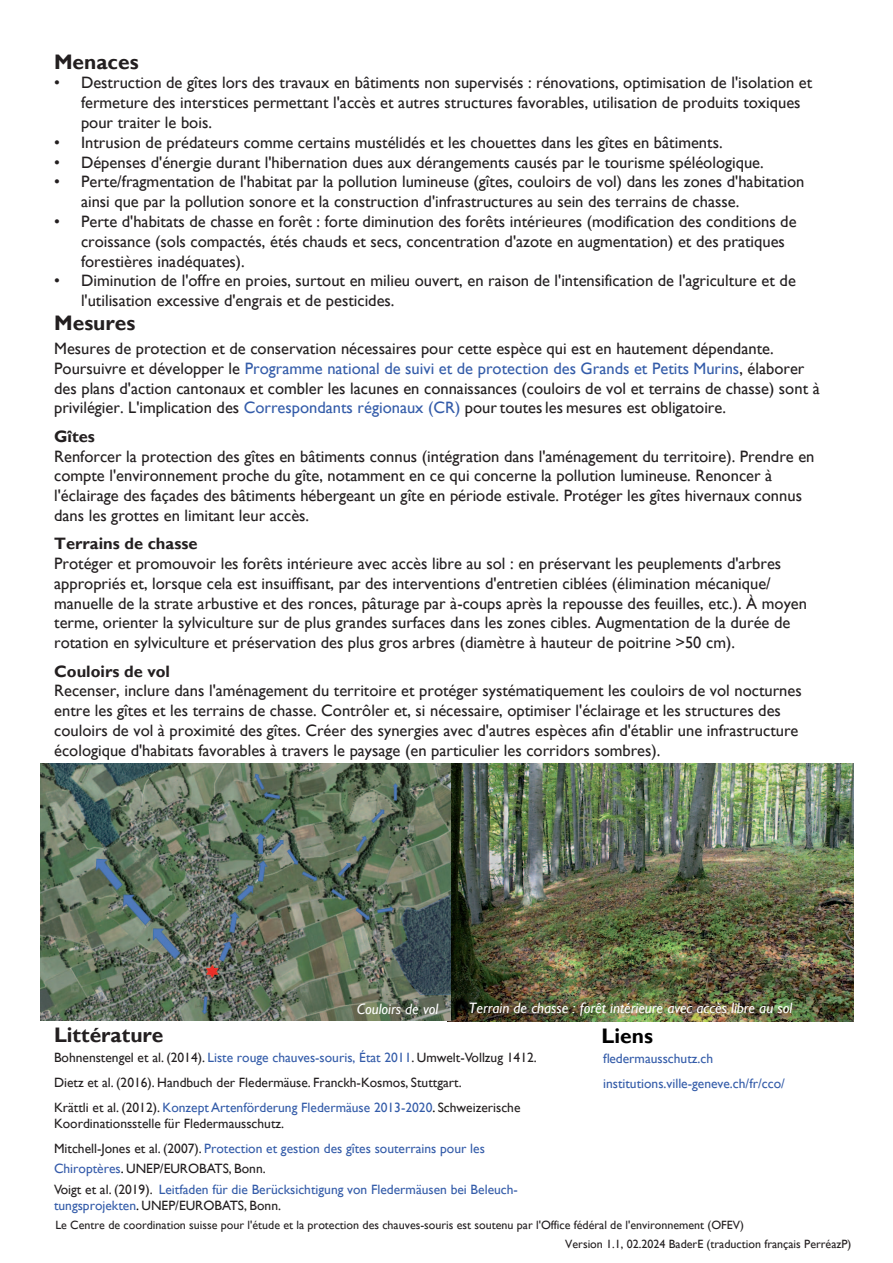
<style>
.page{position:relative;width:893px;height:1263px;background:#fff}
.page>*{position:absolute;margin:0;border:0;box-sizing:border-box;transform-origin:0 0}
.t1{font:700 21px "Gill Sans";color:#231f20}
.t2{font:700 21px "Gill Sans";color:#000}
.t3{font:16.5px/19.8px "Gill Sans";color:#231f20}
.t4{font:700 16.5px "Gill Sans";color:#231f20}
.t5{font:italic 15px "Gill Sans";color:#fff}
.t6{font:13.5px/24.8px "Gill Sans";color:#231f20}
.t7{font:13.5px/20.4px "Gill Sans";color:#345ca9}
.t8{font:12px/19px "Gill Sans";color:#231f20}
.s1{color:#345ca9}
.s2{color:#000}
.s3{color:#355baa}
.s4{color:#231f20}
</style>
<div class="page">
<img style="left:447px;top:763px;width:407px;height:258px">
<img style="left:41px;top:763px;width:410px;height:257px">
<p class="t1" style="left:54px;top:49px;width:86px">Menaces</p>
<p class="t3" style="left:81px;top:73px;width:733px;text-indent:-27px">• Destruction de gîtes lors des travaux en bâtiments non supervisés : rénovations, optimisation de l'isolation et fermeture des interstices permettant l'accès et autres structures favorables, utilisation de produits toxiques pour traiter le bois.</p>
<p class="t3" style="left:54px;top:133px;width:670px">• Intrusion de prédateurs comme certains mustélidés et les chouettes dans les gîtes en bâtiments.</p>
<p class="t3" style="left:54px;top:152px;width:711px">• Dépenses d'énergie durant l'hibernation dues aux dérangements causés par le tourisme spéléologique.</p>
<p class="t3" style="left:81px;top:172px;width:725px;text-indent:-27px">• Perte/fragmentation de l'habitat par la pollution lumineuse (gîtes, couloirs de vol) dans les zones d'habitation ainsi que par la pollution sonore et la construction d'infrastructures au sein des terrains de chasse.</p>
<p class="t3" style="left:81px;top:212px;width:717px;text-indent:-27px">• Perte d'habitats de chasse en forêt : forte diminution des forêts intérieures (modification des conditions de croissance (sols compactés, étés chauds et secs, concentration d'azote en augmentation) et des pratiques forestières inadéquates).</p>
<p class="t3" style="left:81px;top:271px;width:716px;text-indent:-27px">• Diminution de l'offre en proies, surtout en milieu ouvert, en raison de l'intensification de l'agriculture et de l'utilisation excessive d'engrais et de pesticides.</p>
<p class="t1" style="left:54px;top:310px;width:83px">Mesures</p>
<p class="t3" style="left:54px;top:339px;width:767px">Mesures de protection et de conservation nécessaires pour cette espèce qui est en hautement dépendante.<br>Poursuivre et développer le <span class="s1">Programme national de suivi et de protection des Grands et Petits Murins</span>, élaborer des plans d'action cantonaux et combler les lacunes en connaissances (couloirs de vol et terrains de chasse) sont à privilégier. L'implication des <span class="s1">Correspondants régionaux (CR)</span> pour toutes les mesures est obligatoire.</p>
<p class="t4" style="left:54px;top:426px;width:42px">Gîtes</p>
<p class="t3" style="left:54px;top:446px;width:762px">Renforcer la protection des gîtes en bâtiments connus (intégration dans l'aménagement du territoire). Prendre en compte l'environnement proche du gîte, notamment en ce qui concerne la pollution lumineuse. Renoncer à l'éclairage des façades des bâtiments hébergeant un gîte en période estivale. Protéger les gîtes hivernaux connus dans les grottes en limitant leur accès.</p>
<p class="t4" style="left:54px;top:534px;width:145px">Terrains de chasse</p>
<p class="t3" style="left:54px;top:554px;width:754px">Protéger et promouvoir les forêts intérieure avec accès libre au sol : en préservant les peuplements d'arbres appropriés et, lorsque cela est insuiffisant, par des interventions d'entretien ciblées (élimination mécanique/ manuelle de la strate arbustive et des ronces, pâturage par à-coups après la repousse des feuilles, etc.). À moyen terme, orienter la sylviculture sur de plus grandes surfaces dans les zones cibles. Augmentation de la durée de rotation en sylviculture et préservation des plus gros arbres (diamètre à hauteur de poitrine &gt;50 cm).</p>
<p class="t4" style="left:54px;top:661px;width:117px">Couloirs de vol</p>
<p class="t3" style="left:54px;top:681px;width:749px">Recenser, inclure dans l'aménagement du territoire et protéger systématiquement les couloirs de vol nocturnes entre les gîtes et les terrains de chasse. Contrôler et, si nécessaire, optimiser l'éclairage et les structures des couloirs de vol à proximité des gîtes. Créer des synergies avec d'autres espèces afin d'établir une infrastructure écologique d'habitats favorables à travers le paysage (en particulier les corridors sombres).</p>
<p class="t5" style="left:357px;top:1000px;width:83px">Couloirs de vol</p>
<p class="t5" style="left:469px;top:999px;width:325px">Terrain de chasse : forêt intérieure avec accès libre au sol</p>
<p class="t2" style="left:602px;top:1023px;width:53px">Liens</p>
<p class="t7" style="left:603px;top:1046px;width:183px;line-height:24.8px">fledermausschutz.ch institutions.ville-geneve.ch/fr/cco/</p>
<p class="t1" style="left:54px;top:1022px;width:111px">Littérature</p>
<p class="t6" style="left:54px;top:1046px;width:484px">Bohnenstengel et al. (2014). <span class="s1">Liste rouge chauves-souris, État 2011</span>. Umwelt-Vollzug 1412.<br>Dietz et al. (2016). Handbuch der Fledermäuse. Franckh-Kosmos, Stuttgart.<br>Krättli et al. (2012). <span class="s1">Konzept Artenförderung Fledermäuse 2013-2020</span><span class="s2">.</span> Schweizerische</p>
<p class="t6" style="left:54px;top:1111px;width:432px">Koordinationsstelle für Fledermausschutz.<br>Mitchell-Jones et al. (2007). <span class="s1">Protection et gestion des gîtes souterrains pour les</span></p>
<p class="t7" style="left:54px;top:1159px;width:465px"><span class="s3">Chiroptères</span><span class="s2">.</span> <span class="s4">UNEP/EUROBATS, Bonn.<br>Voigt et al. (2019).</span> Leitfaden für die Berücksichtigung von Fledermäusen bei Beleuch-</p>
<p class="t6" style="left:54px;top:1193px;width:229px"><span class="s1">tungsprojekten</span><span class="s2">.</span> UNEP/EUROBATS, Bonn.</p>
<p class="t8" style="left:565px;top:1216px;width:288px;text-indent:-510px">Le Centre de coordination suisse pour l'étude et la protection des chauves-souris est soutenu par l'Office fédéral de l'environnement (OFEV)<br>Version 1.1, 02.2024 BaderE (traduction français PerréazP)</p>
</div>
